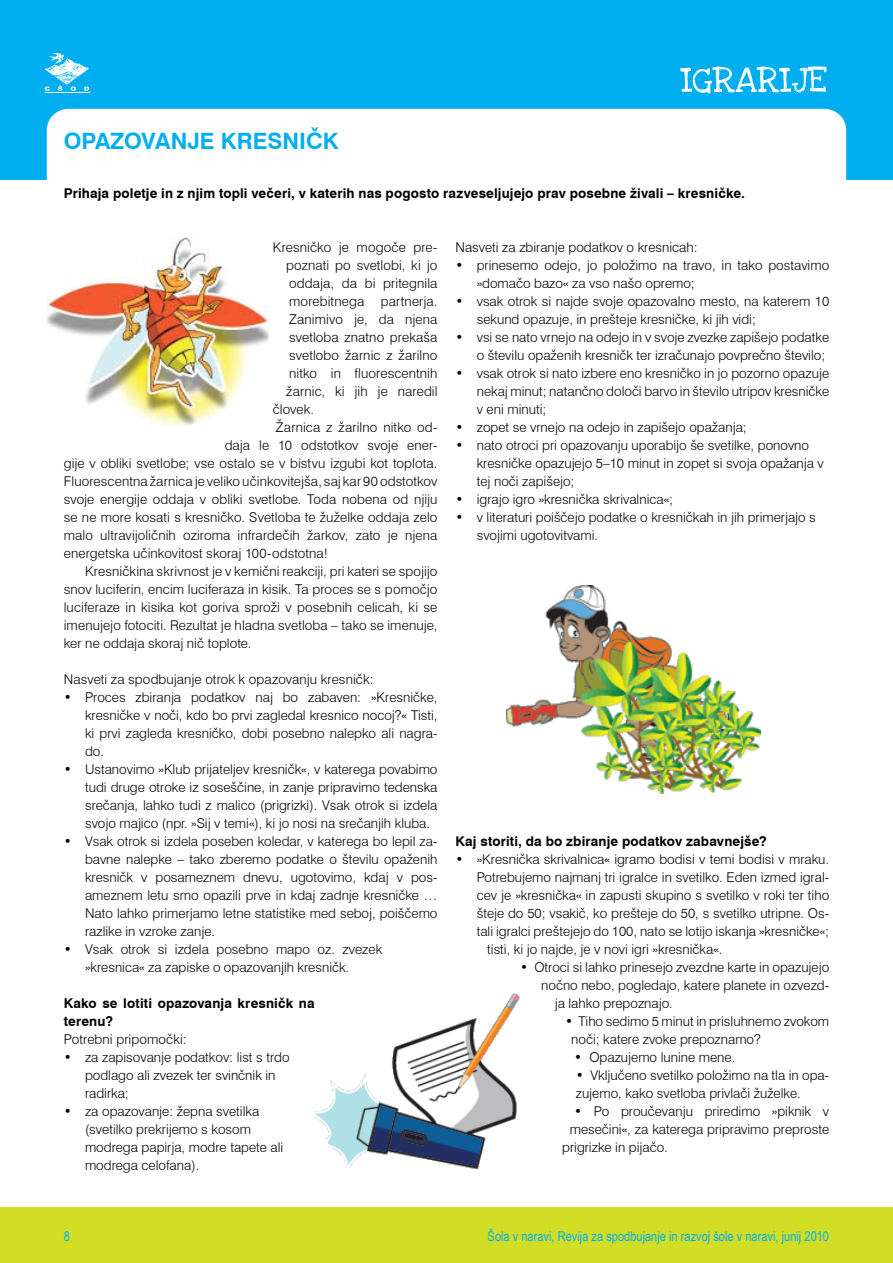
<style>
.page{position:relative;width:893px;height:1263px;background:#fff}
.page>*{position:absolute;margin:0;border:0;box-sizing:border-box;transform-origin:0 0}
.t1{font:700 22.5px "Swiss 721 BT";color:#00aeef}
.t2{font:300 13.5px/18px "Swiss 721 BT";color:#000}
.t3{font:700 13.5px/18px "Swiss 721 BT";letter-spacing:.01em;color:#000}
.t4{font:13.5px "Arial Narrow";color:#00aeef}
</style>
<div class="page">
<div style="left:0;top:0;width:893px;height:179px;background:#00aeef"></div>
<div style="left:47px;top:109px;width:799px;height:1063px;background:#fff;border-radius:22px"></div>
<div style="left:0;top:1208px;width:893px;height:55px;background:#d2de26"></div>
<hr style="left:45px;top:92px;width:45px;height:1px;background:#fff">
<svg style="left:45px;top:53px;width:44px;height:38px"></svg>
<svg style="left:680px;top:66px;width:146px;height:28px"></svg>
<img style="left:47px;top:237px;width:222px;height:190px">
<img style="left:313px;top:993px;width:207px;height:177px">
<img style="left:506px;top:585px;width:255px;height:209px">
<h1 class="t1" style="left:64px;top:127px;width:276px">OPAZOVANJE KRESNIČK</h1>
<p class="t3" style="left:64px;top:184px;width:683px">Prihaja poletje in z njim topli večeri, v katerih nas pogosto razveseljujejo prav posebne živali – kresničke.</p>
<p class="t2" style="left:273px;top:238px;width:166px">Kresničko je mogoče pre-</p>
<p class="t2" style="left:286px;top:256px;width:153px">poznati po svetlobi, ki jo</p>
<p class="t2" style="left:289px;top:274px;width:150px">oddaja, da bi pritegnila</p>
<p class="t2" style="left:289px;top:292px;width:150px">morebitnega partnerja.</p>
<p class="t2" style="left:289px;top:310px;width:150px">Zanimivo je, da njena</p>
<p class="t2" style="left:289px;top:328px;width:150px">svetloba znatno prekaša</p>
<p class="t2" style="left:289px;top:346px;width:150px">svetlobo žarnic z žarilno</p>
<p class="t2" style="left:289px;top:364px;width:150px">nitko in fluorescentnih</p>
<p class="t2" style="left:286px;top:382px;width:153px">žarnic, ki jih je naredil</p>
<p class="t2" style="left:273px;top:400px;width:43px">človek.</p>
<p class="t2" style="left:276px;top:418px;width:163px">Žarnica z žarilno nitko od-</p>
<p class="t2" style="left:225px;top:436px;width:214px">daja le 10 odstotkov svoje ener-</p>
<p class="t2" style="left:64px;top:454px;width:375px">gije v obliki svetlobe; vse ostalo se v bistvu izgubi kot toplota.</p>
<p class="t2" style="left:64px;top:472px;width:375px">Fluorescentna žarnica je veliko učinkovitejša, saj kar 90 odstotkov</p>
<p class="t2" style="left:64px;top:490px;width:375px">svoje energije oddaja v obliki svetlobe. Toda nobena od njiju</p>
<p class="t2" style="left:64px;top:508px;width:375px">se ne more kosati s kresničko. Svetloba te žuželke oddaja zelo</p>
<p class="t2" style="left:64px;top:526px;width:375px">malo ultravijoličnih oziroma infrardečih žarkov, zato je njena</p>
<p class="t2" style="left:64px;top:544px;width:266px">energetska učinkovitost skoraj 100-odstotna!</p>
<p class="t2" style="left:85px;top:562px;width:354px">Kresničkina skrivnost je v kemični reakciji, pri kateri se spojijo</p>
<p class="t2" style="left:64px;top:580px;width:375px">snov luciferin, encim luciferaza in kisik. Ta proces se s pomočjo</p>
<p class="t2" style="left:64px;top:598px;width:375px">luciferaze in kisika kot goriva sproži v posebnih celicah, ki se</p>
<p class="t2" style="left:64px;top:616px;width:375px">imenujejo fotociti. Rezultat je hladna svetloba – tako se imenuje,</p>
<p class="t2" style="left:64px;top:634px;width:189px">ker ne oddaja skoraj nič toplote.</p>
<p class="t2" style="left:64px;top:670px;width:311px">Nasveti za spodbujanje otrok k opazovanju kresničk:</p>
<p class="t2" style="left:85px;top:688px;width:354px;text-align:justify;text-indent:-21px">• Proces zbiranja podatkov naj bo zabaven: »Kresničke, kresničke v noči, kdo bo prvi zagledal kresnico nocoj?« Tisti, ki prvi zagleda kresničko, dobi posebno nalepko ali nagra&shy;do.</p>
<p class="t2" style="left:85px;top:760px;width:354px;text-align:justify;text-indent:-21px">• Ustanovimo »Klub prijateljev kresničk«, v katerega povabimo tudi druge otroke iz soseščine, in zanje pripravimo tedenska srečanja, lahko tudi z malico (prigrizki). Vsak otrok si izdela svojo majico (npr. »Sij v temi«), ki jo nosi na srečanjih kluba.</p>
<p class="t2" style="left:85px;top:832px;width:354px;text-align:justify;text-indent:-21px">• Vsak otrok si izdela poseben koledar, v katerega bo lepil za&shy;bavne nalepke – tako zberemo podatke o številu opaženih kresničk v posameznem dnevu, ugotovimo, kdaj v pos&shy;ameznem letu smo opazili prve in kdaj zadnje kresničke … Nato lahko primerjamo letne statistike med seboj, poiščemo razlike in vzroke zanje.</p>
<p class="t2" style="left:85px;top:940px;width:299px;text-indent:-21px">• Vsak otrok si izdela posebno mapo oz. zvezek »kresnica« za zapiske o opazovanjih kresničk.</p>
<p class="t3" style="left:64px;top:994px;width:252px">Kako se lotiti opazovanja kresničk na terenu?</p>
<p class="t2" style="left:64px;top:1030px;width:124px">Potrebni pripomočki:</p>
<p class="t2" style="left:85px;top:1048px;width:206px;text-indent:-21px">• za zapisovanje podatkov: list s trdo podlago ali zvezek ter svinčnik in radirka;</p>
<p class="t2" style="left:85px;top:1102px;width:200px;text-indent:-21px">• za opazovanje: žepna svetilka (svetilko prekrijemo s kosom modrega papirja, modre tapete ali modrega celofana).</p>
<p class="t2" style="left:455px;top:238px;width:244px">Nasveti za zbiranje podatkov o kresnicah:</p>
<p class="t2" style="left:477px;top:256px;width:354px;text-indent:-21px">• prinesemo odejo, jo položimo na travo, in tako postavimo »domačo bazo« za vso našo opremo;</p>
<p class="t2" style="left:477px;top:292px;width:354px;text-indent:-21px">• vsak otrok si najde svoje opazovalno mesto, na katerem 10 sekund opazuje, in prešteje kresničke, ki jih vidi;</p>
<p class="t2" style="left:455px;top:328px;width:375px;text-align:right">• vsi se nato vrnejo na odejo in v svoje zvezke zapišejo podatke o številu opaženih kresničk ter izračunajo povprečno število;</p>
<p class="t2" style="left:477px;top:364px;width:354px;text-align:justify;text-indent:-21px">• vsak otrok si nato izbere eno kresničko in jo pozorno opazuje nekaj minut; natančno določi barvo in število utripov kresničke v eni minuti;</p>
<p class="t2" style="left:455px;top:418px;width:293px">• zopet se vrnejo na odejo in zapišejo opažanja;</p>
<p class="t2" style="left:477px;top:436px;width:349px;text-indent:-21px">• nato otroci pri opazovanju uporabijo še svetilke, ponovno kresničke opazujejo 5–10 minut in zopet si svoja opažanja v tej noči zapišejo;</p>
<p class="t2" style="left:455px;top:490px;width:219px">• igrajo igro »kresnička skrivalnica«;</p>
<p class="t2" style="left:477px;top:508px;width:341px;text-indent:-21px">• v literaturi poiščejo podatke o kresničkah in jih primerjajo s svojimi ugotovitvami.</p>
<p class="t3" style="left:455px;top:832px;width:313px">Kaj storiti, da bo zbiranje podatkov zabavnejše?</p>
<p class="t2" style="left:455px;top:850px;width:375px">• »Kresnička skrivalnica« igramo bodisi v temi bodisi v mraku.</p>
<p class="t2" style="left:477px;top:868px;width:354px">Potrebujemo najmanj tri igralce in svetilko. Eden izmed igral-</p>
<p class="t2" style="left:477px;top:886px;width:354px">cev je »kresnička« in zapusti skupino s svetilko v roki ter tiho</p>
<p class="t2" style="left:477px;top:904px;width:354px">šteje do 50; vsakič, ko prešteje do 50, s svetilko utripne. Os-</p>
<p class="t2" style="left:477px;top:922px;width:354px">tali igralci preštejejo do 100, nato se lotijo iskanja »kresničke«;</p>
<p class="t2" style="left:487px;top:940px;width:237px">tisti, ki jo najde, je v novi igri »kresnička«.</p>
<p class="t2" style="left:520px;top:958px;width:310px">• Otroci si lahko prinesejo zvezdne karte in opazujejo</p>
<p class="t2" style="left:541px;top:976px;width:289px">nočno nebo, pogledajo, katere planete in ozvezd-</p>
<p class="t2" style="left:555px;top:994px;width:120px">ja lahko prepoznajo.</p>
<p class="t2" style="left:571px;top:1012px;width:259px;text-indent:-6px">• Tiho sedimo 5 minut in prisluhnemo zvokom noči; katere zvoke prepoznamo?</p>
<p class="t2" style="left:574px;top:1048px;width:163px">• Opazujemo lunine mene.</p>
<p class="t2" style="left:576px;top:1066px;width:255px">• Vključeno svetilko položimo na tla in opa&shy;zujemo, kako svetloba privlači žuželke.</p>
<p class="t2" style="left:574px;top:1102px;width:256px">• Po proučevanju priredimo »piknik v</p>
<p class="t2" style="left:570px;top:1120px;width:261px">mesečini«, za katerega pripravimo preproste</p>
<p class="t2" style="left:562px;top:1138px;width:107px">prigrizke in pijačo.</p>
<p class="t4" style="left:64px;top:1226px;width:8px">8</p>
<p class="t4" style="left:488px;top:1226px;width:343px">Šola v naravi, Revija za spodbujanje in razvoj šole v naravi, junij 2010</p>
</div>
